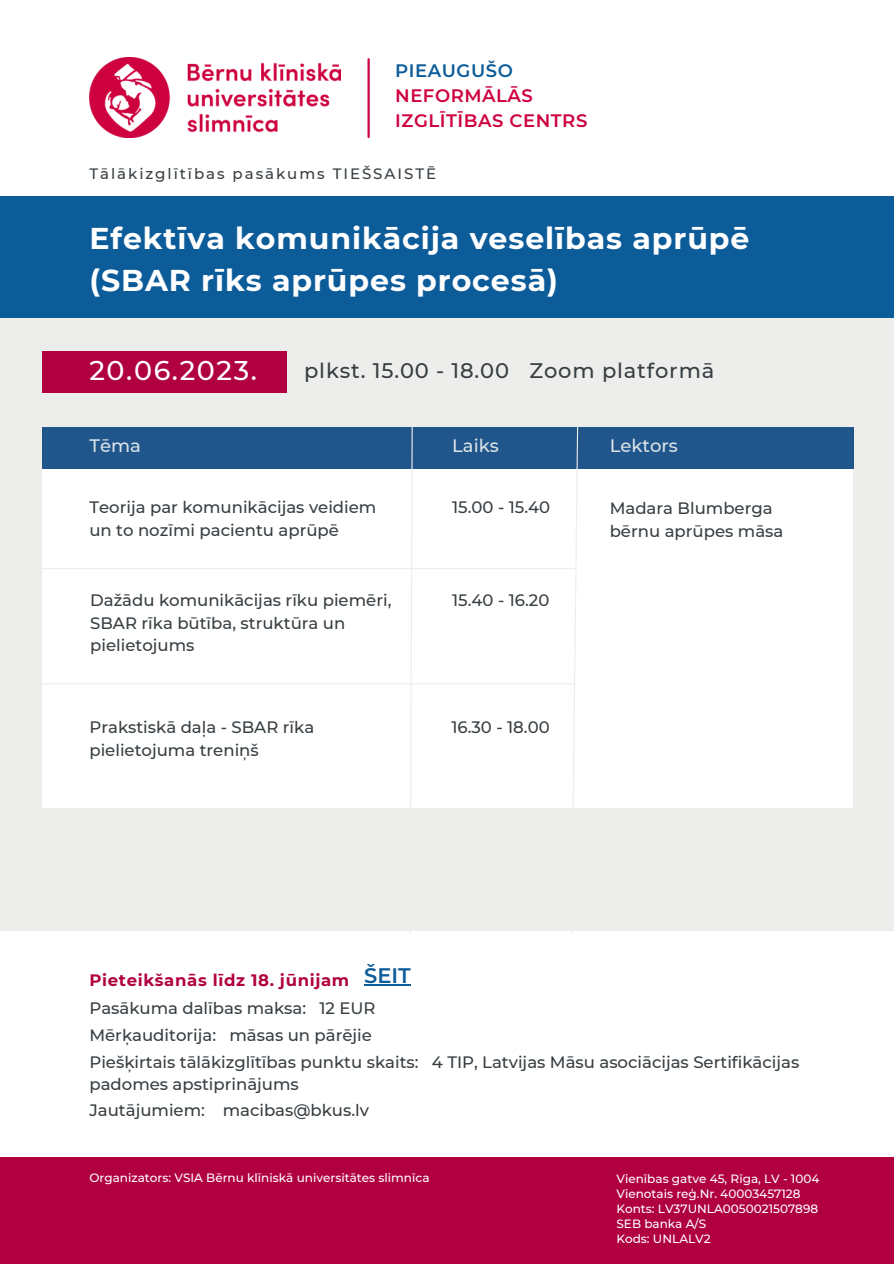
<style>
.page{position:relative;width:894px;height:1264px;background:#fff}
.page>*{position:absolute;margin:0;border:0;box-sizing:border-box;transform-origin:0 0}
.t1{font:700 30px "Montserrat";letter-spacing:.03em;color:#fff}
.t2{font:500 27px "Montserrat";letter-spacing:.06em;color:#fff}
.t3{font:500 21px "Montserrat";letter-spacing:.04em;color:#373e42}
.t4{font:600 21px "Montserrat";color:#0d5c9a}
.t5{font:600 18px "Montserrat";letter-spacing:.03em;color:#ce003f}
.t6{font:500 18px "Montserrat";color:#dbe3e8}
.t7{font:600 18px "Montserrat";letter-spacing:.03em;color:#0d5c9a}
.t8{font:500 16.5px/22.5px "Montserrat";color:#373e42}
.t9{font:700 16.5px "Montserrat";letter-spacing:.04em;color:#b00040}
.t10{font:500 15px "Montserrat";letter-spacing:.13em;color:#373e42}
.t11{font:500 12px "Montserrat";color:#fff}
</style>
<div class="page">
<div style="left:0;top:296px;width:893px;height:634px;background:#ededeb"></div>
<div style="left:0;top:196px;width:893px;height:121px;background:#0d5c9a"></div>
<div style="left:42px;top:449px;width:810px;height:358px;background:#fff"></div>
<div style="left:42px;top:427px;width:812px;height:41px;background:#20568b"></div>
<div style="left:42px;top:351px;width:245px;height:41px;background:#b00040"></div>
<svg style="left:409px;top:427px;width:4px;height:507px"></svg>
<svg style="left:570px;top:427px;width:8px;height:507px"></svg>
<hr style="left:0;top:568px;width:574px;height:1px;background:#ededeb">
<hr style="left:0;top:683px;width:574px;height:1px;background:#ededeb">
<hr style="left:367px;top:59px;width:2px;height:78px;background:#ce003f">
<img style="left:89px;top:58px;width:251px;height:80px">
<div style="left:0;top:1157px;width:893px;height:106px;background:#b00040"></div>
<hr style="left:364px;top:984px;width:46px;height:1px;background:#0d5c9a">
<p class="t7" style="left:395px;top:60px;width:119px">PIEAUGUŠO</p>
<p class="t5" style="left:395px;top:84px;width:139px">NEFORMĀLĀS</p>
<p class="t5" style="left:395px;top:109px;width:193px">IZGLĪTĪBAS CENTRS</p>
<p class="t10" style="left:89px;top:165px;width:348px">Tālākizglītības pasākums TIEŠSAISTĒ</p>
<p class="t1" style="left:89px;top:220px;width:661px">Efektīva komunikācija veselības aprūpē</p>
<p class="t1" style="left:89px;top:262px;width:470px">(SBAR rīks aprūpes procesā)</p>
<p class="t2" style="left:89px;top:353px;width:169px">20.06.2023.</p>
<p class="t3" style="left:304px;top:358px;width:411px">plkst. 15.00 - 18.00 Zoom platformā</p>
<p class="t6" style="left:89px;top:434px;width:53px">Tēma</p>
<p class="t6" style="left:452px;top:434px;width:48px">Laiks</p>
<p class="t6" style="left:609px;top:434px;width:70px">Lektors</p>
<p class="t8" style="left:89px;top:496px;width:288px">Teorija par komunikācijas veidiem un to nozīmi pacientu aprūpē</p>
<p class="t8" style="left:452px;top:496px;width:99px">15.00 - 15.40</p>
<p class="t8" style="left:609px;top:497px;width:164px">Madara Blumberga</p>
<p class="t8" style="left:609px;top:519px;width:175px">bērnu aprūpes māsa</p>
<p class="t8" style="left:90px;top:589px;width:303px">Dažādu komunikācijas rīku piemēri,<br>SBAR rīka būtība, struktūra un pielietojums</p>
<p class="t8" style="left:452px;top:589px;width:99px">15.40 - 16.20</p>
<p class="t8" style="left:89px;top:716px;width:226px">Prakstiskā daļa - SBAR rīka pielietojuma treniņš</p>
<p class="t8" style="left:451px;top:716px;width:100px">16.30 - 18.00</p>
<p class="t9" style="left:89px;top:970px;width:261px">Pieteikšanās līdz 18. jūnijam</p>
<p class="t4" style="left:364px;top:963px;width:48px">ŠEIT</p>
<p class="t8" style="left:89px;top:996px;width:287px">Pasākuma dalības maksa: 12 EUR</p>
<p class="t8" style="left:89px;top:1023px;width:284px">Mērķauditorija: māsas un pārējie</p>
<p class="t8" style="left:89px;top:1050px;width:711px">Piešķirtais tālākizglītības punktu skaits: 4 TIP, Latvijas Māsu asociācijas Sertifikācijas padomes apstiprinājums</p>
<p class="t8" style="left:89px;top:1099px;width:281px">Jautājumiem: macibas@bkus.lv</p>
<p class="t11" style="left:89px;top:1170px;width:341px">Organizators: VSIA Bērnu klīniskā universitātes slimnīca</p>
<p class="t11" style="left:616px;top:1171px;width:204px">Vienības gatve 45, Rīga, LV - 1004</p>
<p class="t11" style="left:616px;top:1186px;width:185px">Vienotais reģ.Nr. 40003457128</p>
<p class="t11" style="left:616px;top:1201px;width:203px">Konts: LV37UNLA0050021507898</p>
<p class="t11" style="left:616px;top:1216px;width:91px">SEB banka A/S</p>
<p class="t11" style="left:616px;top:1231px;width:96px">Kods: UNLALV2</p>
</div>
